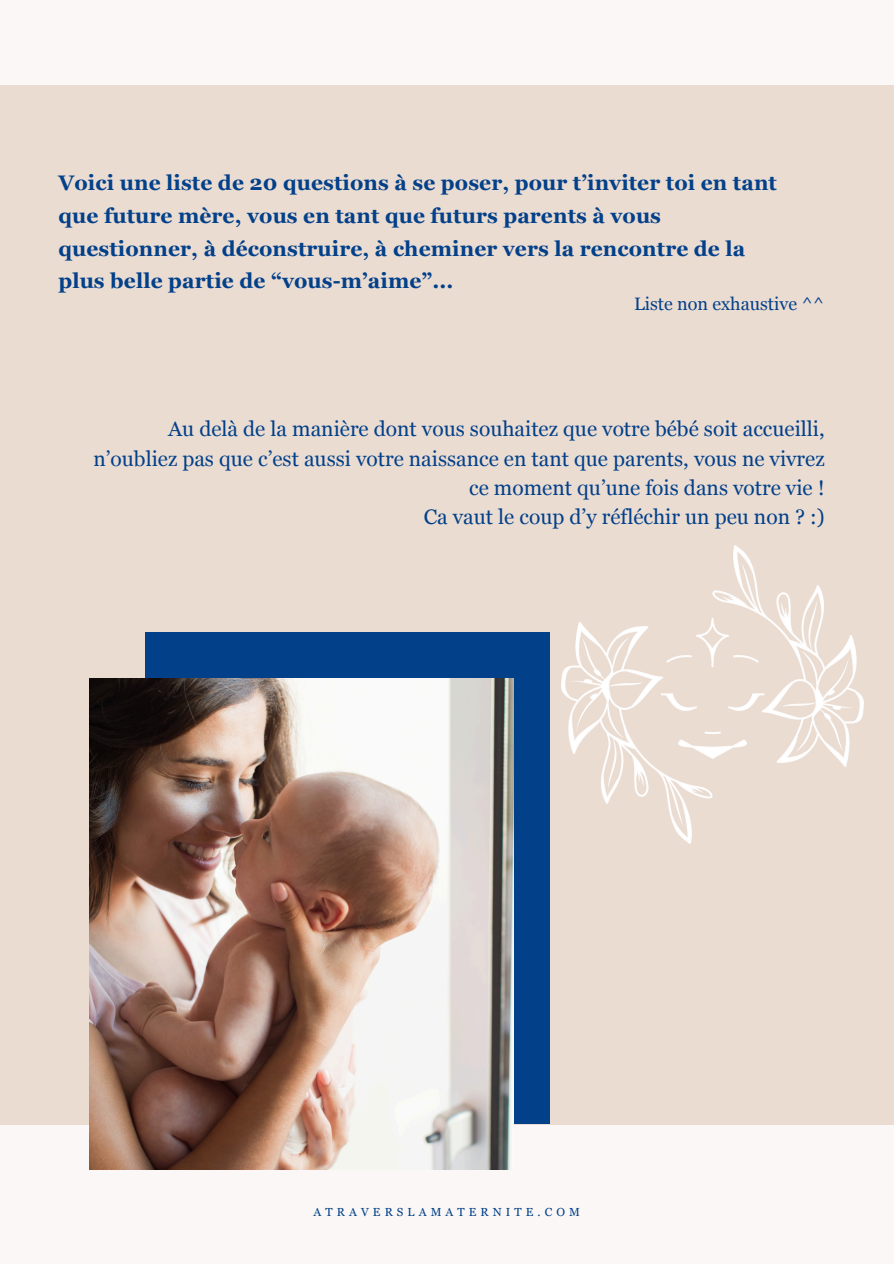
<style>
.page{position:relative;width:894px;height:1264px;background:#fff}
.page>*{position:absolute;margin:0;border:0;box-sizing:border-box;transform-origin:0 0}
.t1{font:21px/29.2px "Georgia";color:#024089;text-align:right}
.t2{font:700 21px/32.7px "Georgia";letter-spacing:.005em;color:#024089}
.t3{font:18px "Georgia";color:#024089}
.t4{font:11.7px "Georgia";letter-spacing:.35em;color:#024089}
</style>
<div class="page">
<div style="left:0;top:0;width:893px;height:1263px;background:#faf7f6"></div>
<div style="left:0;top:85px;width:893px;height:1039px;background:#ebdcd2"></div>
<div style="left:145px;top:631px;width:404px;height:492px;background:#024089"></div>
<img style="left:89px;top:678px;width:424px;height:491px">
<img style="left:561px;top:545px;width:302px;height:298px">
<h1 class="t2" style="left:58px;top:167px;width:719px">Voici une liste de 20 questions à se poser, pour t’inviter toi en tant que future mère, vous en tant que futurs parents à vous questionner, à déconstruire, à cheminer vers la rencontre de la plus belle partie de “vous-m’aime”...</h1>
<h2 class="t3" style="left:633px;top:294px;width:192px">Liste non exhaustive ^^</h2>
<h3 class="t1" style="left:93px;top:414px;width:732px">Au delà de la manière dont vous souhaitez que votre bébé soit accueilli, n’oubliez pas que c’est aussi votre naissance en tant que parents, vous ne vivrez ce moment qu’une fois dans votre vie !<br>Ca vaut le coup d’y réfléchir un peu non ? :)</h3>
<p class="t4" style="left:313px;top:1205px;width:268px">ATRAVERSLAMATERNITE.COM</p>
</div>
